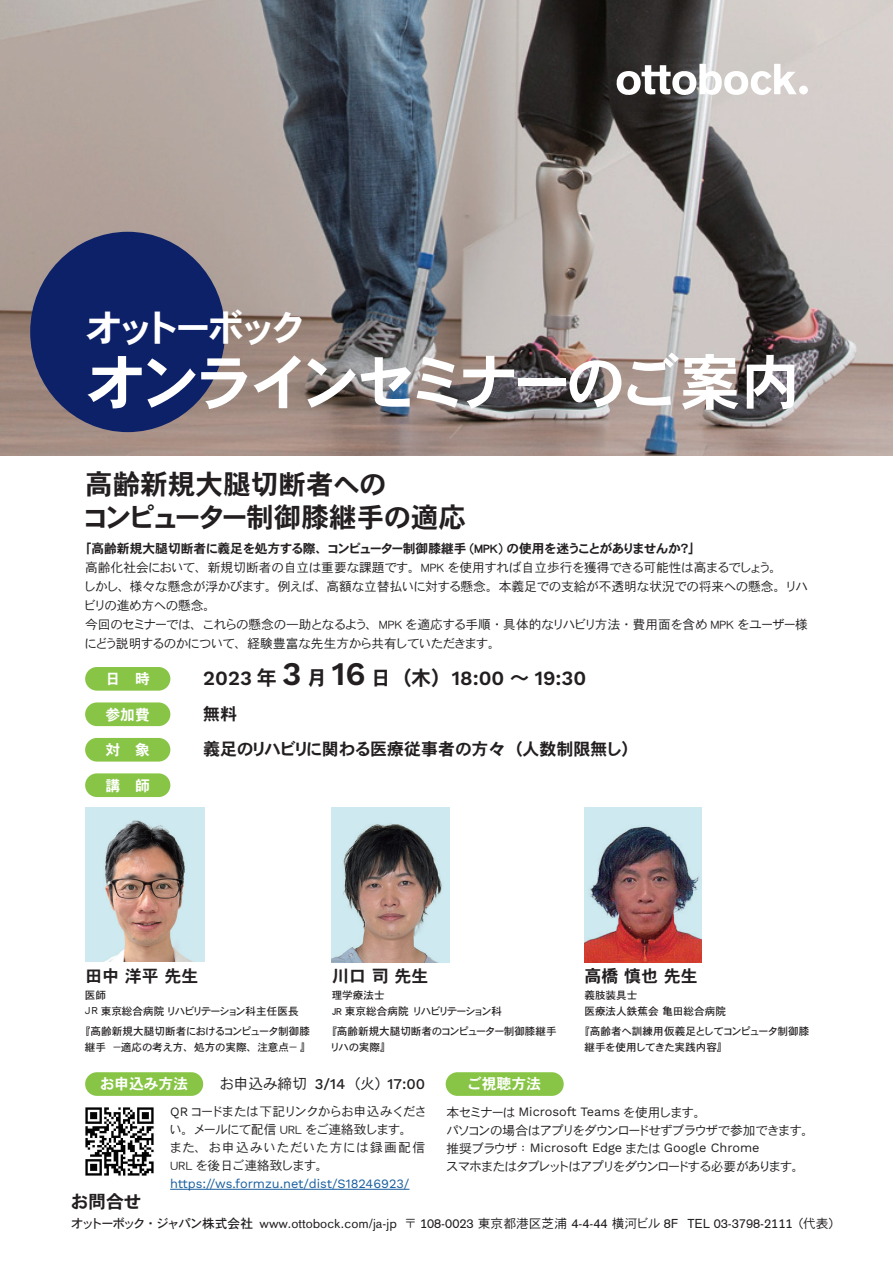
<style>
.page{position:relative;width:893px;height:1263px;background:#fff}
.page>*{position:absolute;margin:0;border:0;box-sizing:border-box;transform-origin:0 0}
.t1{font:60.6px "DFHS Gothic Std W7";letter-spacing:-.11em;color:#fff}
.t2{font:37.2px "DFHS Gothic Std W7";letter-spacing:-.16em;color:#fff}
.t3{font:600 33px "Work Sans";color:#231f20}
.t4{font:27.6px/33px "DFHS Gothic Std W7";color:#231f20}
.t5{font:600 20.25px "Work Sans";color:#231f20}
.t6{font:20.25px "DFHS Gothic Std W7";color:#231f20}
.t7{font:18px "DFHS Gothic Std W7";color:#231f20}
.t8{font:16.95px "DFHS Gothic Std W7";color:#231f20}
.t9{font:14.85px "DFHS Gothic Std W7";color:#fff}
.t10{font:500 14.85px "Work Sans";color:#231f20}
.t11{font:14.85px "DFHS Gothic Std W3";letter-spacing:-.01em;color:#231f20}
.t12{font:12.75px/18.1px "DFHS Gothic Std W3";letter-spacing:-.025em;color:#231f20}
.t13{font:12.75px "OBO Sans";color:#231f20}
.t14{font:12.75px "Work Sans";color:#231f20}
.t15{font:12.75px/19.2px "DFHS Gothic Std W3";letter-spacing:-.08em;color:#231f20}
.t16{font:12.75px "DFHS Gothic Std W7";letter-spacing:-.04em;color:#231f20}
.t17{font:12.75px "DFHS Gothic Std W3";letter-spacing:-.05em;color:#231f20}
.t18{font:12.75px "Work Sans";color:#175d9e}
.t19{font:12.75px "DFHS Gothic Std W3";letter-spacing:-.1em;color:#231f20}
.t20{font:12.75px "DFHS Gothic Std W3";letter-spacing:-.11em;color:#231f20}
.t21{font:12.75px "DFHS Gothic Std W5";letter-spacing:-.135em;color:#231f20}
.t22{font:10.65px/15.9px "DFHS Gothic Std W5";letter-spacing:-.005em;color:#231f20}
.t23{font:10.65px/15.9px "DFHS Gothic Std W5";letter-spacing:-.035em;color:#231f20}
.s1{font-family:"DFHS Gothic Std W7";font-weight:400}
.s2{color:#88c546}
.s3{font-family:"Work Sans"}
.s4{font-family:"DFHS Gothic Std W3";font-weight:400}
.s5{font-family:"DFHS Gothic Std W3"}
</style>
<div class="page">
<img style="left:0;top:0;width:893px;height:456px">
<div style="left:799px;top:86px;width:9px;height:8px;background:#fff;border-radius:50%"></div>
<svg style="left:616px;top:64px;width:181px;height:31px"></svg>
<img style="left:85px;top:1107px;width:69px;height:69px">
<hr style="left:170px;top:1189px;width:239px;height:1px;background:#175d9e">
<div style="left:85px;top:1072px;width:118px;height:24px;background:#88c546;border-radius:12px"></div>
<div style="left:446px;top:1072px;width:118px;height:24px;background:#88c546;border-radius:12px"></div>
<div style="left:85px;top:773px;width:85px;height:24px;background:#88c546;border-radius:12px"></div>
<div style="left:85px;top:738px;width:85px;height:23px;background:#88c546;border-radius:12px"></div>
<div style="left:85px;top:702px;width:85px;height:24px;background:#88c546;border-radius:12px"></div>
<div style="left:85px;top:667px;width:85px;height:24px;background:#88c546;border-radius:12px"></div>
<img style="left:85px;top:807px;width:119px;height:154px">
<img style="left:332px;top:807px;width:118px;height:155px">
<img style="left:584px;top:807px;width:117px;height:155px">
<div style="left:30px;top:232px;width:195px;height:200px;background:#0d2169;border-radius:50%"></div>
<h2 class="t2" style="left:86px;top:308px;width:223px">オットーボック</h2>
<h1 class="t1" style="left:86px;top:349px;width:717px">オンラインセミナーのご案内</h1>
<h3 class="t4" style="left:82px;top:467px;width:386px">高齢新規大腿切断者への<br>コンピューター制御膝継手の適応</h3>
<p class="t16" style="left:79px;top:541px;width:603px">「高齢新規大腿切断者に義足を処方する際、コンピューター制御膝継手 (MPK) の使用を迷うことがありませんか</p>
<p class="t16" style="left:688px;top:541px;width:14px">「</p>
<p class="t16" style="left:678px;top:541px;width:14px">?</p>
<p class="t12" style="left:85px;top:558px;width:688px">高齢化社会において、新規切断者の自立は重要な課題です。MPK を使用すれば自立歩行を獲得できる可能性は高まるでしょう</p>
<p class="t12" style="left:83px;top:577px;width:726px">しかし、様々な懸念が浮かびます。例えば、高額な立替払いに対する懸念。本義足での支給が不透明な状況での将来への懸念。リハ</p>
<p class="t17" style="left:83px;top:599px;width:134px">ビリの進め方への懸念。</p>
<p class="t17" style="left:366px;top:618px;width:443px">、MPK を適応する手順・具体的なリハビリ方法・費用面を含め MPK をユーザー様</p>
<p class="t17" style="left:770px;top:560px;width:14px">。</p>
<p class="t15" style="left:84px;top:615px;width:418px">今回のセミナーでは、これらの懸念の一助となるよう<br>にどう説明するのかについて、経験豊富な先生方から共有していただきます。</p>
<h3 class="t5" style="left:371px;top:663px;width:217px"><span class="s1">日（木(</span>18:00 <span class="s1">~</span> 19:30</h3>
<h3 class="t3" style="left:282px;top:649px;width:21px">3</h3>
<h3 class="t3" style="left:332px;top:649px;width:35px">16</h3>
<h3 class="t5" style="left:203px;top:663px;width:75px">2023 <span class="s1">年</span></h3>
<h3 class="t6" style="left:307px;top:667px;width:22px">月</h3>
<p class="t9" style="left:105px;top:671px;width:46px">日<span class="s2">〇</span>時</p>
<p class="t9" style="left:105px;top:706px;width:46px">参加費</p>
<p class="t9" style="left:105px;top:742px;width:46px">対<span class="s2">〇</span>象</p>
<p class="t9" style="left:105px;top:777px;width:46px">講<span class="s2">〇</span>師</p>
<h3 class="t8" style="left:203px;top:705px;width:36px">無料</h3>
<h3 class="t8" style="left:203px;top:740px;width:437px">義足のリハビリに関わる医療従事者の方々（人数制限無し(</h3>
<h3 class="t8" style="left:85px;top:967px;width:115px">田中洋平先生</h3>
<h3 class="t8" style="left:332px;top:967px;width:98px">川口司先生</h3>
<p class="t22" style="left:85px;top:987px;width:215px">医師<br><span class="s3">JR</span> 東京総合病院リハビリテーション科主任医長</p>
<p class="t22" style="left:332px;top:987px;width:172px">理学療法士<br>JR 東京総合病院リハビリテーション科</p>
<p class="t22" style="left:409px;top:1002px;width:12px">　</p>
<p class="t22" style="left:80px;top:1023px;width:232px;text-align:right">『高齢新規大腿切断者におけるコンピュータ制御膝－適応の考え方、処方の実際、注意点－『</p>
<p class="t22" style="left:85px;top:1039px;width:23px">継手</p>
<p class="t22" style="left:330px;top:1023px;width:228px;text-indent:-3px">『高齢新規大腿切断者のコンピューター制御膝継手リハの実際『</p>
<p class="t9" style="left:100px;top:1076px;width:90px">お申込み方法</p>
<p class="t11" style="left:219px;top:1076px;width:104px">お申込み締切　</p>
<p class="t10" style="left:315px;top:1072px;width:112px">3/14<span class="s4">（火(</span>17:00</p>
<p class="t9" style="left:467px;top:1076px;width:76px">ご視聴方法</p>
<h3 class="t8" style="left:584px;top:967px;width:115px">高橋慎也先生</h3>
<p class="t22" style="left:584px;top:987px;width:143px">義肢装具士<br>医療法人鉄蕉会亀田総合病院</p>
<p class="t23" style="left:584px;top:1023px;width:227px;text-indent:-5px">『高齢者へ訓練用仮義足としてコンピュータ制御膝継手を使用してきた実践内容『</p>
<h3 class="t7" style="left:71px;top:1191px;width:72px">お問合せ</h3>
<p class="t12" style="left:169px;top:1102px;width:259px"><span class="s3">QR</span> コードまたは下記リンクからお申込みください。メールにて配信 URL をご連絡致します。また、お申込みいただいた方には録画配信<br>URL を後日ご連絡致します。</p>
<p class="t18" style="left:170px;top:1174px;width:241px">https://ws.formzu.net/dist S/ 18246923/</p>
<p class="t14" style="left:446px;top:1102px;width:261px"><span class="s5">本セミナーは</span> Microsoft Teams <span class="s5">を使用します。</span></p>
<p class="t19" style="left:446px;top:1123px;width:369px">パソコンの場合はアプリをダウンロードせずブラウザで参加できます。</p>
<p class="t14" style="left:446px;top:1138px;width:315px"><span class="s5">推奨ブラウザ：</span>Microsoft Edge <span class="s5">または</span> Google Chrome</p>
<p class="t20" style="left:446px;top:1159px;width:360px">スマホまたはタブレットはアプリをダウンロードする必要があります。</p>
<p class="t21" style="left:71px;top:1217px;width:184px">オットーボック･ジャパン株式会社</p>
<p class="t13" style="left:259px;top:1216px;width:139px">www.ottobock.com j a/ j p-</p>
<p class="t13" style="left:404px;top:1216px;width:276px"><span class="s5">〒</span> 108-0023 <span class="s5">東京都港区芝浦</span> 4-4-44 <span class="s5">横河ビル</span> F8</p>
<p class="t13" style="left:687px;top:1216px;width:155px">TEL 03-3798-2111<span class="s5">（代表(</span></p>
</div>
